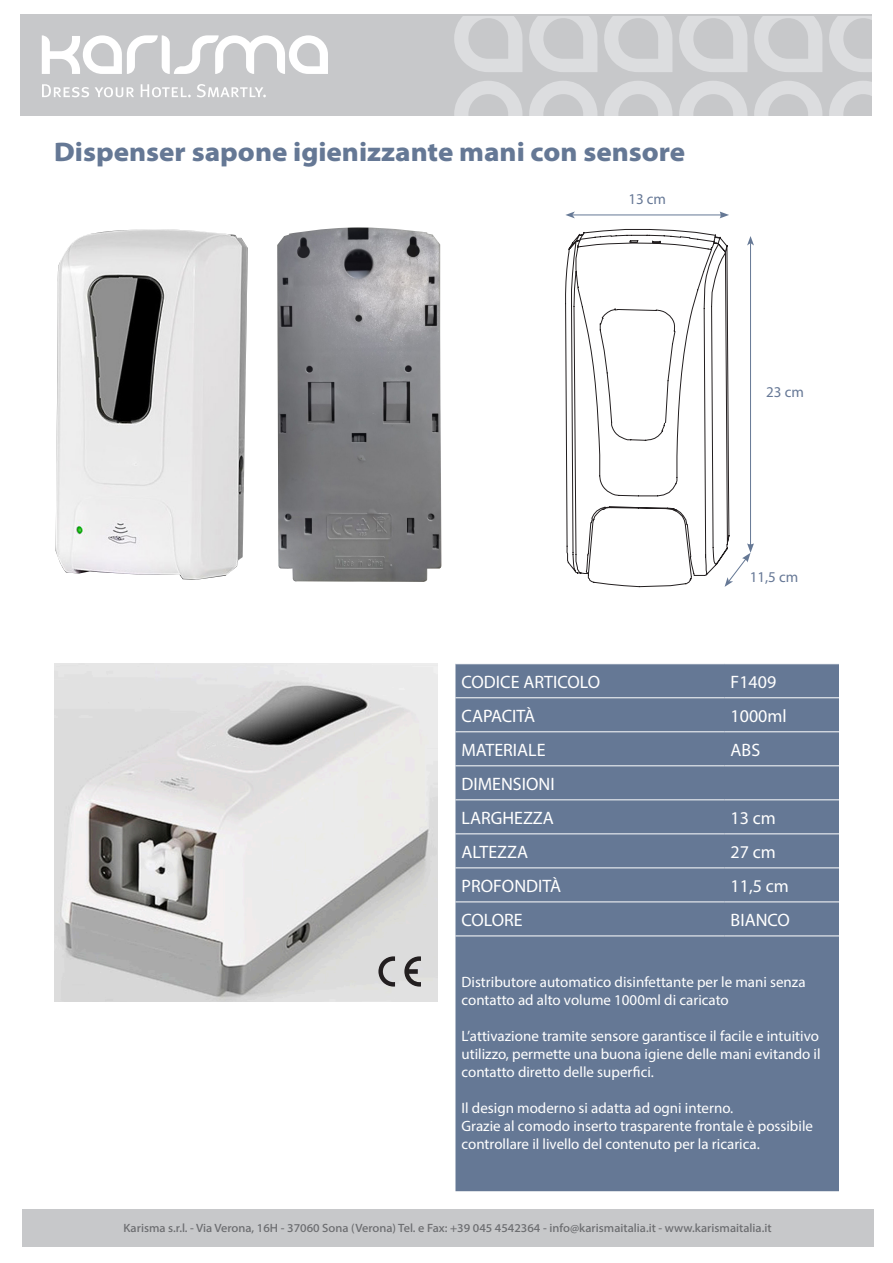
<style>
.page{position:relative;width:893px;height:1263px;background:#fff}
.page>*{position:absolute;margin:0;border:0;box-sizing:border-box;transform-origin:0 0}
.t1{font:27px "Myriad Variable Concept";letter-spacing:.24em;color:#657895}
.t2{font:18px "Myriad Variable Concept";letter-spacing:.17em;color:#fff}
.t3{font:18px/34px "Myriad Variable Concept";letter-spacing:.215em;color:#fff}
.t4{font:18px "Myriad Variable Concept";letter-spacing:.195em;color:#fff}
.t5{font:15px/18px "Myriad Variable Concept";letter-spacing:.155em;color:#fff}
.t6{font:15px "Myriad Variable Concept";letter-spacing:.155em;color:#667896}
.t7{font:12px "Myriad Variable Concept";letter-spacing:.18em;color:#6c6d70}
</style>
<div class="page">
<div style="left:455px;top:664px;width:384px;height:527px;background:#657895"></div>
<hr style="left:455px;top:697px;width:270px;height:1px;background:#fff">
<hr style="left:725px;top:697px;width:114px;height:1px;background:#fff">
<hr style="left:455px;top:731px;width:270px;height:1px;background:#fff">
<hr style="left:725px;top:731px;width:114px;height:1px;background:#fff">
<hr style="left:455px;top:765px;width:270px;height:1px;background:#fff">
<hr style="left:725px;top:765px;width:114px;height:1px;background:#fff">
<hr style="left:455px;top:799px;width:270px;height:1px;background:#fff">
<hr style="left:725px;top:799px;width:114px;height:1px;background:#fff">
<hr style="left:455px;top:833px;width:270px;height:1px;background:#fff">
<hr style="left:725px;top:833px;width:114px;height:1px;background:#fff">
<hr style="left:455px;top:867px;width:270px;height:1px;background:#fff">
<hr style="left:725px;top:867px;width:114px;height:1px;background:#fff">
<hr style="left:455px;top:901px;width:270px;height:1px;background:#fff">
<hr style="left:725px;top:901px;width:114px;height:1px;background:#fff">
<hr style="left:455px;top:935px;width:270px;height:1px;background:#fff">
<hr style="left:725px;top:935px;width:114px;height:1px;background:#fff">
<svg style="left:565px;top:229px;width:164px;height:358px"></svg>
<div style="left:21px;top:14px;width:851px;height:102px;background:#c7c8ca"></div>
<svg style="left:454px;top:16px;width:68px;height:56px"></svg>
<svg style="left:529px;top:16px;width:68px;height:56px"></svg>
<svg style="left:604px;top:16px;width:68px;height:56px"></svg>
<svg style="left:679px;top:16px;width:68px;height:56px"></svg>
<svg style="left:754px;top:16px;width:68px;height:56px"></svg>
<svg style="left:829px;top:16px;width:42px;height:56px"></svg>
<svg style="left:454px;top:81px;width:68px;height:35px"></svg>
<svg style="left:529px;top:81px;width:68px;height:35px"></svg>
<svg style="left:604px;top:81px;width:68px;height:35px"></svg>
<svg style="left:679px;top:81px;width:68px;height:35px"></svg>
<svg style="left:754px;top:81px;width:68px;height:35px"></svg>
<svg style="left:829px;top:81px;width:42px;height:35px"></svg>
<svg style="left:42px;top:35px;width:286px;height:39px"></svg>
<svg style="left:42px;top:84px;width:47px;height:13px"></svg>
<svg style="left:95px;top:87px;width:39px;height:10px"></svg>
<svg style="left:141px;top:84px;width:50px;height:13px"></svg>
<svg style="left:197px;top:84px;width:69px;height:13px"></svg>
<div style="left:22px;top:1209px;width:851px;height:37px;background:#c7c8ca"></div>
<img style="left:54px;top:663px;width:383px;height:338px">
<img style="left:277px;top:227px;width:164px;height:355px">
<img style="left:56px;top:229px;width:192px;height:351px">
<svg style="left:378px;top:956px;width:17px;height:30px"></svg>
<svg style="left:404px;top:956px;width:17px;height:30px"></svg>
<hr style="left:750px;top:243px;width:1px;height:303px;background:#657895">
<svg style="left:747px;top:236px;width:7px;height:9px"></svg>
<hr style="left:572px;top:215px;width:150px;height:1px;background:#657895">
<svg style="left:565px;top:211px;width:10px;height:7px"></svg>
<svg style="left:720px;top:211px;width:9px;height:7px"></svg>
<svg style="left:725px;top:543px;width:29px;height:44px"></svg>
<h1 class="t1" style="left:54px;top:136px;width:626px">D ispenser sapone igienizzante manicon sensore</h1>
<p class="t6" style="left:628px;top:190px;width:36px">13 cm</p>
<p class="t6" style="left:766px;top:383px;width:36px">23 cm</p>
<p class="t6" style="left:750px;top:568px;width:46px">11,5 cm</p>
<p class="t4" style="left:461px;top:671px;width:135px">CODICE ARTICOLO</p>
<p class="t2" style="left:731px;top:671px;width:44px">F1409</p>
<p class="t2" style="left:461px;top:705px;width:72px">CAPACITÀ</p>
<p class="t2" style="left:731px;top:705px;width:57px">1000ml</p>
<p class="t2" style="left:461px;top:739px;width:83px">MATERIALE</p>
<p class="t2" style="left:731px;top:739px;width:28px">ABS</p>
<p class="t3" style="left:461px;top:766px;width:93px">DIMENSIONI<br>LARGHEZZA</p>
<p class="t2" style="left:731px;top:807px;width:42px">13 cm</p>
<p class="t2" style="left:461px;top:841px;width:65px">ALTEZZA</p>
<p class="t2" style="left:731px;top:841px;width:42px">27 cm</p>
<p class="t2" style="left:461px;top:875px;width:98px">PROFONDITÀ</p>
<p class="t2" style="left:731px;top:875px;width:55px">11,5 cm</p>
<p class="t2" style="left:461px;top:909px;width:60px">COLORE</p>
<p class="t2" style="left:731px;top:909px;width:56px">BIANCO</p>
<p class="t5" style="left:461px;top:973px;width:343px">Distributore automatico disinfettante per le mani senza contatto ad alto volume 1000ml di caricato</p>
<p class="t5" style="left:461px;top:1027px;width:360px">L’attivazione tram ite sensore garantisce il facile e intuitivo utilizzo, permette una buona igiene delle mani evitando il contatto diretto delle superfici.</p>
<p class="t5" style="left:461px;top:1099px;width:350px">Il design moderno si adatta ad ogni interno.<br>Grazie al comodo inserto trasparente frontale è possibile controllare il livello del contenuto per la ricarica.</p>
<p class="t7" style="left:123px;top:1221px;width:648px">Karisma s.r.l. - Via Verona, 16H - 37060 Sona (Verona) Tel. e Fax: +39 045 4542364 - info@karismaitalia.it - www.karismaitalia.it</p>
</div>
